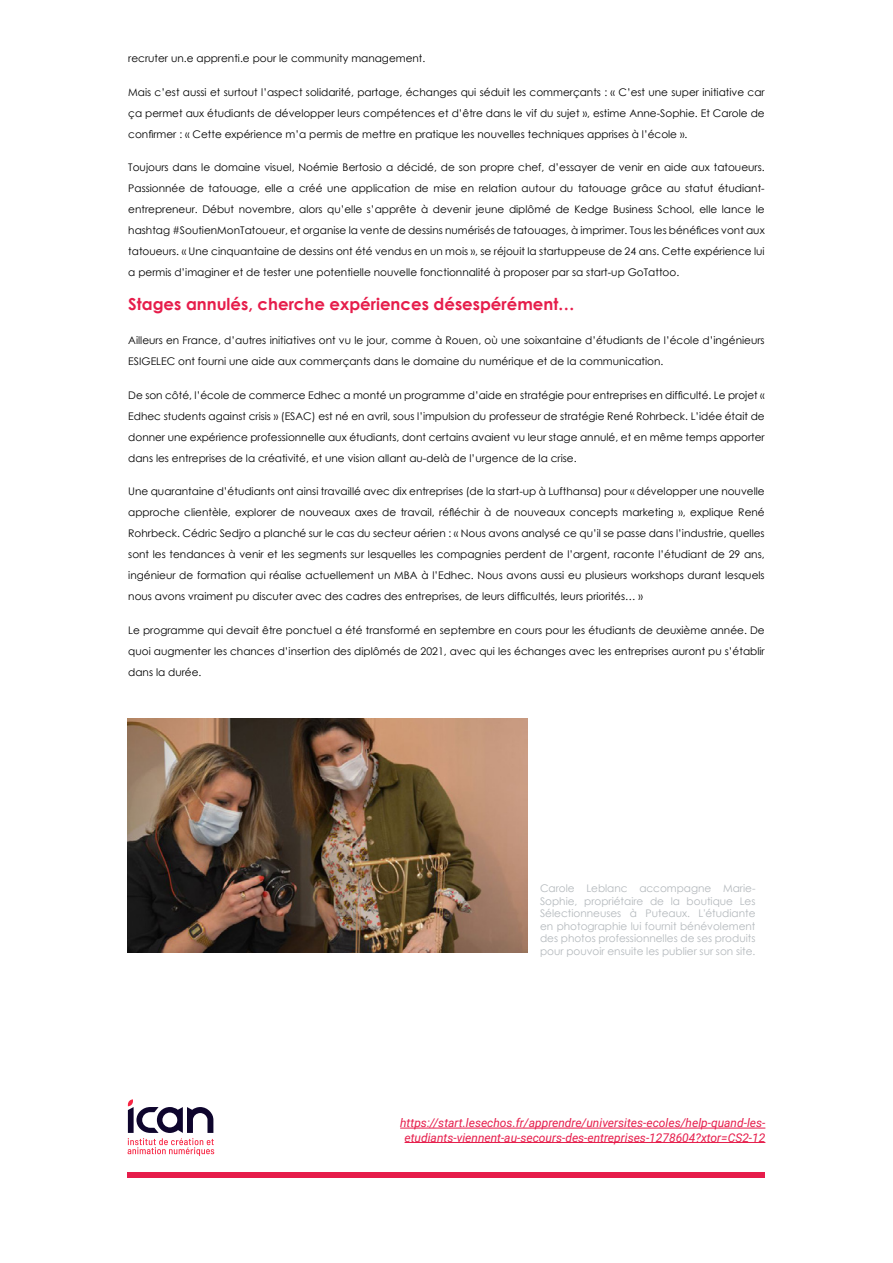
<style>
.page{position:relative;width:893px;height:1263px;background:#fff}
.page>*{position:absolute;margin:0;border:0;box-sizing:border-box;transform-origin:0 0}
.t1{font:700 16.5px "Century Gothic";color:#e61d4b}
.t2{font:italic 12px/14.4px "Roboto";color:#e61d4b;text-align:center}
.t3{font:10.5px/21px "Century Gothic";color:#000;text-align:justify}
.t4{font:10.5px/12.6px "Century Gothic";color:#b4b9bd;text-align:justify}
</style>
<div class="page">
<div style="left:128px;top:1172px;width:637px;height:6px;background:#e61d4b"></div>
<svg style="left:128px;top:1099px;width:86px;height:57px"></svg>
<hr style="left:400px;top:1128px;width:365px;height:1px;background:#e61d4b">
<hr style="left:405px;top:1142px;width:360px;height:1px;background:#e61d4b">
<img style="left:128px;top:719px;width:399px;height:234px">
<p class="t3" style="left:128px;top:47px;width:299px">recruter un.e apprenti.e pour le community management.</p>
<p class="t3" style="left:128px;top:81px;width:638px">Mais c’est aussi et surtout l’aspect solidarité, partage, échanges qui séduit les commerçants : « C’est une super initiative car ça permet aux étudiants de développer leurs compétences et d’être dans le vif du sujet », estime Anne-Sophie. Et Carole de confirmer : « Cette expérience m’a permis de mettre en pratique les nouvelles techniques apprises à l’école ».</p>
<p class="t3" style="left:128px;top:157px;width:638px">Toujours dans le domaine visuel, Noémie Bertosio a décidé, de son propre chef, d’essayer de venir en aide aux tatoueurs.<br>Passionnée de tatouage, elle a créé une application de mise en relation autour du tatouage grâce au statut étudiant&shy;entrepreneur. Début novembre, alors qu’elle s’apprête à devenir jeune diplômé de Kedge Business School, elle lance le hashtag #SoutienMonTatoueur, et organise la vente de dessins numérisés de tatouages, à imprimer. Tous les bénéfices vont aux tatoueurs. « Une cinquantaine de dessins ont été vendus en un mois », se réjouit la startuppeuse de 24 ans. Cette expérience lui a permis d’imaginer et de tester une potentielle nouvelle fonctionnalité à proposer par sa start-up GoTattoo.</p>
<h1 class="t1" style="left:128px;top:292px;width:448px">Stages annulés, cherche expériences désespérément…</h1>
<p class="t3" style="left:128px;top:329px;width:638px">Ailleurs en France, d’autres initiatives ont vu le jour, comme à Rouen, où une soixantaine d’étudiants de l’école d’ingénieurs<br>ESIGELEC ont fourni une aide aux commerçants dans le domaine du numérique et de la communication.</p>
<p class="t3" style="left:128px;top:384px;width:638px">De son côté, l’école de commerce Edhec a monté un programme d’aide en stratégie pour entreprises en difficulté. Le projet « Edhec students against crisis » (ESAC) est né en avril, sous l’impulsion du professeur de stratégie René Rohrbeck. L’idée était de donner une expérience professionnelle aux étudiants, dont certains avaient vu leur stage annulé, et en même temps apporter dans les entreprises de la créativité, et une vision allant au-delà de l’urgence de la crise.</p>
<p class="t3" style="left:128px;top:481px;width:638px">Une quarantaine d’étudiants ont ainsi travaillé avec dix entreprises (de la start-up à Lufthansa) pour « développer une nouvelle approche clientèle, explorer de nouveaux axes de travail, réfléchir à de nouveaux concepts marketing », explique René Rohrbeck. Cédric Sedjro a planché sur le cas du secteur aérien : « Nous avons analysé ce qu’il se passe dans l’industrie, quelles sont les tendances à venir et les segments sur lesquelles les compagnies perdent de l’argent, raconte l’étudiant de 29 ans, ingénieur de formation qui réalise actuellement un MBA à l’Edhec. Nous avons aussi eu plusieurs workshops durant lesquels nous avons vraiment pu discuter avec des cadres des entreprises, de leurs difficultés, leurs priorités… »</p>
<p class="t3" style="left:128px;top:620px;width:638px">Le programme qui devait être ponctuel a été transformé en septembre en cours pour les étudiants de deuxième année. De quoi augmenter les chances d’insertion des diplômés de 2021, avec qui les échanges avec les entreprises auront pu s’établir dans la durée.</p>
<p class="t4" style="left:540px;top:882px;width:217px">Carole Leblanc accompagne Marie-Sophie, propriétaire de la boutique Les Sélectionneuses à Puteaux. L'étudiante en photographie lui fournit bénévolement des photos professionnelles de ses produits pour pouvoir ensuite les publier sur son site.</p>
<p class="t2" style="left:400px;top:1115px;width:367px">https://start.lesechos.fr/apprendre/universites-ecoles/help-quand-les&shy;etudiants-viennent-au-secours-des-entreprises-1278604?xtor=CS2-12</p>
</div>
